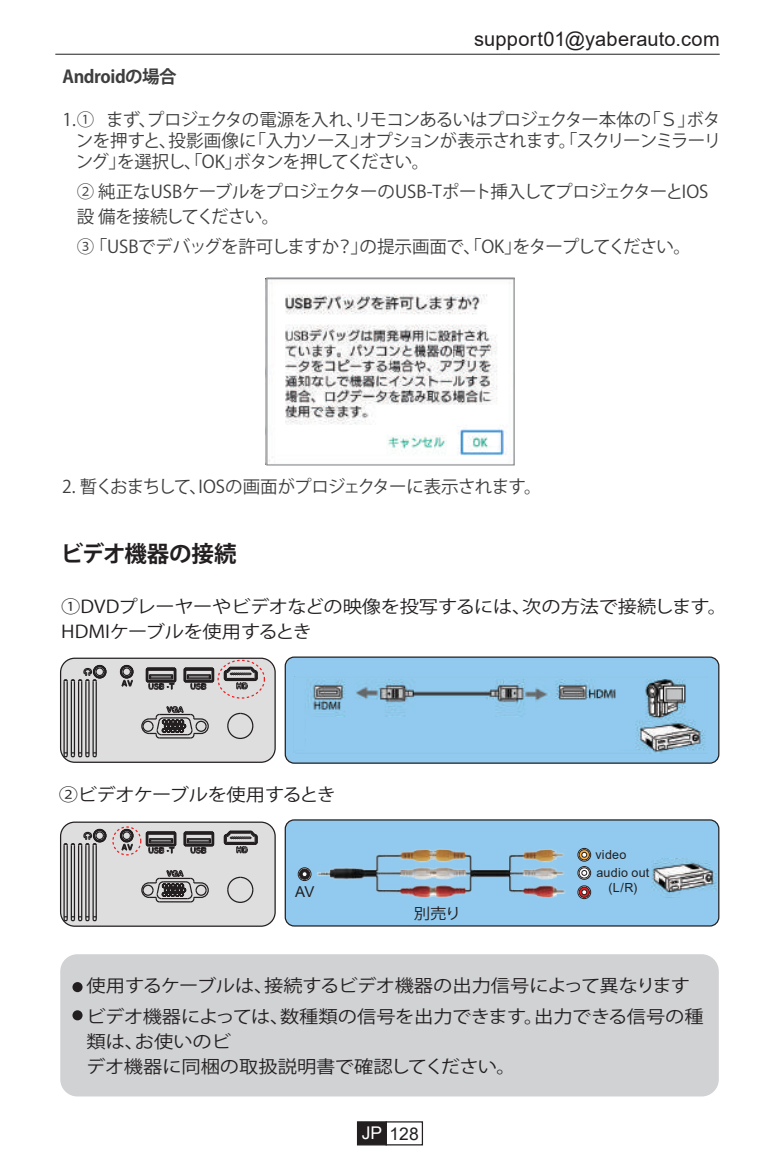
<style>
.page{position:relative;width:780px;height:1170px;background:#fff}
.page>*{position:absolute;margin:0;border:0;box-sizing:border-box;transform-origin:0 0}
.t1{font:700 22.5px "Koz Go Pro";letter-spacing:-.01em;color:#231f20}
.t2{font:20px "Arial";letter-spacing:.015em;color:#231f20}
.t3{font:17.5px/21px "Koz Go Pr 6 N";letter-spacing:-.04em;color:#3e3e3f;text-align:justify}
.t4{font:17.5px/25px "Koz Go Pro";letter-spacing:-.02em;color:#231f20;scale:1.1 1}
.t5{font:700 17.5px "Koz Go Pro";letter-spacing:-.025em;color:#3e3e3f}
.t6{font:17.5px "Arial";color:#231f20}
.t7{font:15px "Koz Go Pro";color:#231f20;scale:1.1 1}
.t8{font:15px "Arial";color:#231f20}
.t9{font:12.5px/18px "Arial";letter-spacing:.02em;color:#231f20}
.s1{color:#fff}
</style>
<div class="page">
<div style="left:61px;top:658px;width:214px;height:104px;background:#dedede;border-radius:14px"></div>
<hr style="left:96px;top:681px;width:1px;height:74px;background:#231f20">
<hr style="left:92px;top:681px;width:2px;height:74px;background:#231f20">
<hr style="left:88px;top:681px;width:2px;height:74px;background:#231f20">
<hr style="left:85px;top:681px;width:1px;height:74px;background:#231f20">
<hr style="left:63px;top:681px;width:2px;height:74px;background:#231f20">
<hr style="left:67px;top:681px;width:1px;height:74px;background:#231f20">
<hr style="left:74px;top:681px;width:1px;height:74px;background:#231f20">
<hr style="left:71px;top:681px;width:1px;height:74px;background:#231f20">
<hr style="left:78px;top:681px;width:1px;height:74px;background:#231f20">
<hr style="left:81px;top:681px;width:1px;height:74px;background:#231f20">
<svg style="left:141px;top:706px;width:68px;height:33px"></svg>
<svg style="left:62px;top:752px;width:35px;height:6px"></svg>
<svg style="left:62px;top:663px;width:45px;height:19px"></svg>
<svg style="left:183px;top:667px;width:32px;height:23px"></svg>
<svg style="left:145px;top:667px;width:32px;height:22px"></svg>
<svg style="left:119px;top:664px;width:15px;height:23px"></svg>
<svg style="left:223px;top:659px;width:52px;height:103px"></svg>
<div style="left:60px;top:657px;width:216px;height:105px;border:1px solid #231f20;border-radius:14px"></div>
<div style="left:61px;top:822px;width:214px;height:104px;background:#dedede;border-radius:14px"></div>
<hr style="left:96px;top:845px;width:1px;height:74px;background:#231f20">
<hr style="left:92px;top:845px;width:2px;height:74px;background:#231f20">
<hr style="left:88px;top:845px;width:2px;height:74px;background:#231f20">
<hr style="left:85px;top:845px;width:1px;height:74px;background:#231f20">
<hr style="left:63px;top:845px;width:2px;height:74px;background:#231f20">
<hr style="left:67px;top:845px;width:1px;height:74px;background:#231f20">
<hr style="left:74px;top:845px;width:1px;height:74px;background:#231f20">
<hr style="left:71px;top:845px;width:1px;height:74px;background:#231f20">
<hr style="left:78px;top:845px;width:1px;height:74px;background:#231f20">
<hr style="left:81px;top:845px;width:1px;height:74px;background:#231f20">
<svg style="left:141px;top:870px;width:68px;height:33px"></svg>
<svg style="left:62px;top:916px;width:35px;height:5px"></svg>
<svg style="left:62px;top:827px;width:45px;height:19px"></svg>
<svg style="left:183px;top:831px;width:32px;height:22px"></svg>
<svg style="left:145px;top:831px;width:32px;height:22px"></svg>
<svg style="left:119px;top:828px;width:15px;height:23px"></svg>
<svg style="left:223px;top:823px;width:52px;height:103px"></svg>
<div style="left:60px;top:821px;width:216px;height:105px;border:1px solid #231f20;border-radius:14px"></div>
<div style="left:285px;top:819px;width:433px;height:106px;background:#91caee;border-radius:9px"></div>
<div style="left:284px;top:819px;width:435px;height:107px;border:1px solid #231f20;border-radius:9px"></div>
<div style="left:298px;top:867px;width:13px;height:13px;border:1px solid #231f20;border-radius:50%"></div>
<div style="left:299px;top:869px;width:11px;height:10px;background:#231f20;border-radius:50%"></div>
<div style="left:299px;top:868px;width:11px;height:11px;border:1px solid #231f20;border-radius:50%"></div>
<svg style="left:302px;top:871px;width:5px;height:5px"></svg>
<img style="left:651px;top:858px;width:65px;height:36px">
<img style="left:311px;top:847px;width:281px;height:53px">
<div style="left:60px;top:954px;width:658px;height:142px;background:#d1d2d4;border-radius:17px"></div>
<svg style="left:72px;top:981px;width:11px;height:11px"></svg>
<div style="left:72px;top:1010px;width:11px;height:10px;background:#231f20;border-radius:50%"></div>
<div style="left:285px;top:657px;width:433px;height:106px;background:#91caee;border-radius:9px"></div>
<div style="left:284px;top:656px;width:435px;height:107px;border:1px solid #231f20;border-radius:9px"></div>
<img style="left:293px;top:679px;width:413px;height:74px">
<div style="left:217px;top:659px;width:48px;height:39px;border:1px dashed #ee1d23;border-radius:50%"></div>
<div style="left:112px;top:826px;width:29px;height:29px;border:1px dashed #ee1d23;border-radius:50%"></div>
<div style="left:306px;top:717px;width:312px;height:34px;background:#91caee"></div>
<div style="left:341px;top:700px;width:6px;height:10px;background:#91caee"></div>
<img style="left:268px;top:279px;width:244px;height:183px">
<div style="left:266px;top:277px;width:248px;height:188px;border:1px solid #939598"></div>
<hr style="left:55px;top:54px;width:664px;height:1px;background:#231f20">
<div style="left:357px;top:1121px;width:30px;height:24px;background:#231f20;border:1px solid #231f20"></div>
<div style="left:385px;top:1121px;width:38px;height:24px;border:1px solid #231f20"></div>
<p class="t5" style="left:63px;top:65px;width:115px">Androidの場合</p>
<p class="t2" style="left:473px;top:25px;width:229px">Support@yabertech.com</p>
<p class="t2" style="left:492px;top:25px;width:229px">Support@yabertech.com</p>
<p class="t2" style="left:474px;top:25px;width:93px">support01</p>
<p class="t2" style="left:636px;top:25px;width:41px">auto</p>
<p class="t3" style="left:76px;top:110px;width:647px;text-indent:-13px">1.① まず、プロジェクタの電源を入れ、リモコンあるいはプロジェクター本体の「Ｓ」ボタンを押すと、投影画像に「入力ソース」オプションが表示されます。「スクリーンミラーリング」を選択し、「OK」ボタンを押してください。</p>
<p class="t3" style="left:77px;top:180px;width:633px;line-height:25px">② 純正なUSBケーブルをプロジェクターのUSB-Tポート挿入してプロジェクターとIOS設 備を接続してください。</p>
<p class="t3" style="left:77px;top:237px;width:616px">③ 「USBでデバッグを許可しますか？」の提示画面で、「OK」をタープしてください。</p>
<p class="t3" style="left:62px;top:476px;width:481px">2. 暫くおまちして、IOSの画面がプロジェクターに表示されます。</p>
<p class="t1" style="left:61px;top:539px;width:177px">ビデオ機器の接続</p>
<p class="t4" style="left:61px;top:594px;width:606px">①DVDプレーヤーやビデオなどの映像を投写するには、次の方法で接続します。<br>HDMIケーブルを使用するとき</p>
<p class="t4" style="left:59px;top:782px;width:254px">②ビデオケーブルを使用するとき</p>
<p class="t8" style="left:295px;top:881px;width:21px">AV</p>
<p class="t7" style="left:413px;top:903px;width:45px">別売り</p>
<p class="t9" style="left:595px;top:845px;width:55px">video audio out</p>
<p class="t9" style="left:608px;top:878px;width:30px">(L/R)</p>
<p class="t4" style="left:87px;top:973px;width:550px">使用するケーブルは、接続するビデオ機器の出力信号によって異なります</p>
<p class="t4" style="left:86px;top:1004px;width:563px">ビデオ機器によっては、数種類の信号を出力できます。出力できる信号の種類は、お使いのビ<br>デオ機器に同梱の取扱説明書で確認してください。</p>
<p class="t6" style="left:362px;top:1121px;width:58px"><span class="s1">JP</span> 128</p>
</div>
